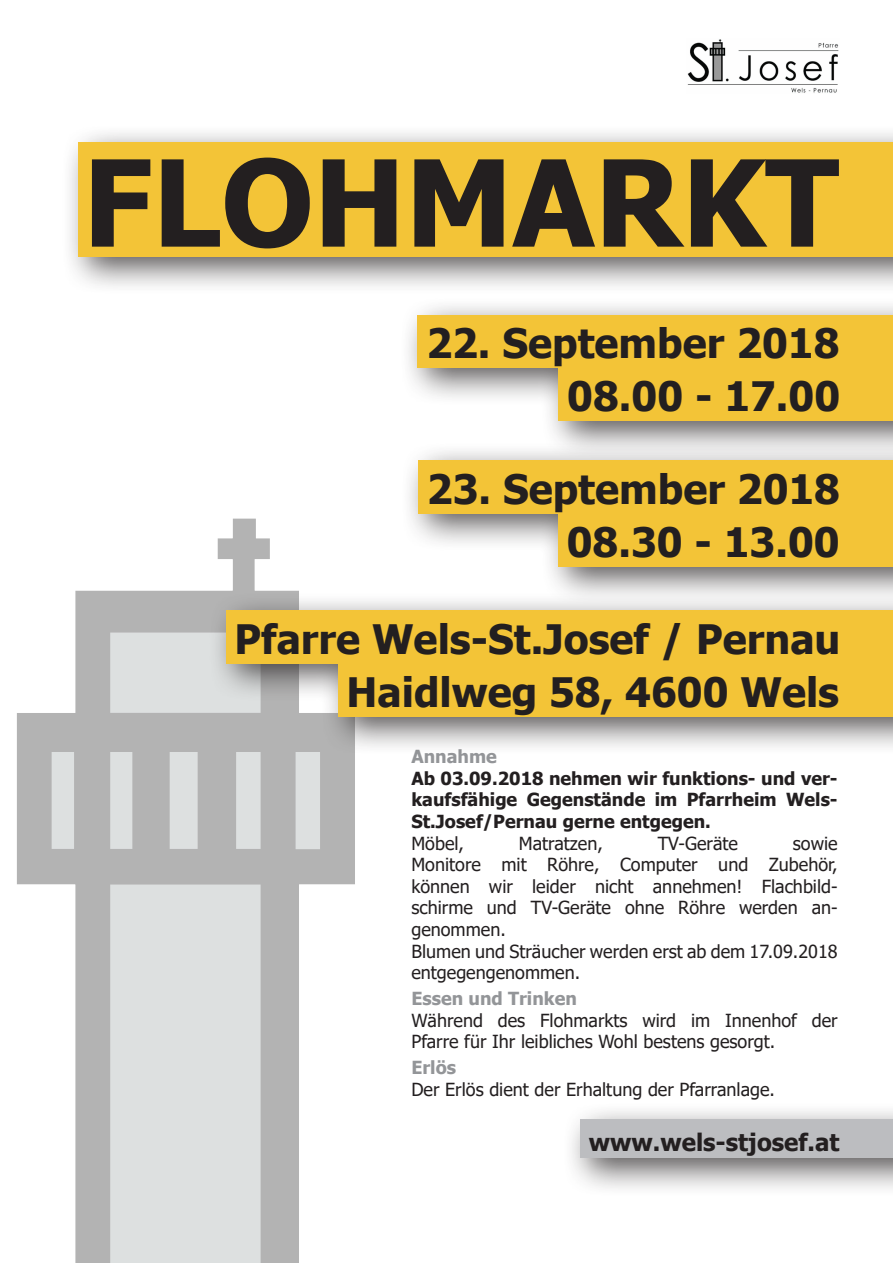
<style>
.page{position:relative;width:893px;height:1263px;background:#fff}
.page>*{position:absolute;margin:0;border:0;box-sizing:border-box;transform-origin:0 0}
.t1{font:700 120px "Tahoma";color:#231f20}
.t2{font:700 40.5px "Tahoma";color:#231f20}
.t3{font:700 24px "Tahoma";color:#231f20}
.t4{font:18px/21.6px "Tahoma";color:#231f20}
.t5{font:700 18px/21.6px "Tahoma";color:#231f20;text-align:justify}
.t6{font:700 18px "Tahoma";color:#939598}
</style>
<div class="page">
<img style="left:17px;top:518px;width:338px;height:745px">
<div style="left:61px;top:124px;width:832px;height:171px;background:#231f20;opacity:.75"></div>
<div style="left:79px;top:142px;width:814px;height:115px;background:#f3c437"></div>
<div style="left:400px;top:297px;width:493px;height:162px;background:#231f20;opacity:.75"></div>
<div style="left:418px;top:315px;width:475px;height:52px;background:#f3c437"></div>
<div style="left:559px;top:367px;width:334px;height:54px;background:#f3c437"></div>
<div style="left:400px;top:442px;width:493px;height:163px;background:#231f20;opacity:.75"></div>
<div style="left:418px;top:460px;width:475px;height:53px;background:#f3c437"></div>
<div style="left:558px;top:513px;width:335px;height:54px;background:#f3c437"></div>
<div style="left:562px;top:1102px;width:331px;height:95px;background:#231f20;opacity:.75"></div>
<div style="left:580px;top:1119px;width:313px;height:39px;background:#bcbdc0"></div>
<div style="left:208px;top:592px;width:685px;height:164px;background:#231f20;opacity:.75"></div>
<div style="left:226px;top:610px;width:667px;height:53px;background:#f3c437"></div>
<div style="left:338px;top:663px;width:555px;height:54px;background:#f3c437"></div>
<img style="left:687px;top:39px;width:152px;height:54px">
<p class="t1" style="left:83px;top:119px;width:757px">FLOHMARKT</p>
<p class="t2" style="left:426px;top:315px;width:415px">22. September 2018</p>
<p class="t2" style="left:567px;top:368px;width:274px">08.00 - 17.00</p>
<p class="t2" style="left:427px;top:461px;width:415px">23. September 2018</p>
<p class="t2" style="left:567px;top:514px;width:274px">08.30 - 13.00</p>
<p class="t2" style="left:235px;top:610px;width:607px">Pfarre Wels-St.Josef / Pernau</p>
<p class="t2" style="left:347px;top:664px;width:494px">Haidlweg 58, 4600 Wels</p>
<p class="t6" style="left:411px;top:744px;width:87px">Annahme</p>
<p class="t5" style="left:411px;top:768px;width:428px">Ab 03.09.2018 nehmen wir funktions- und ver&shy;kaufsfähige Gegenstände im Pfarrheim Wels-St.Josef/Pernau gerne entgegen.</p>
<p class="t4" style="left:411px;top:833px;width:54px">Möbel,</p>
<p class="t4" style="left:519px;top:833px;width:85px">Matratzen,</p>
<p class="t4" style="left:658px;top:833px;width:82px">TV-Geräte</p>
<p class="t4" style="left:411px;top:833px;width:428px;text-align:justify;text-indent:382px">sowie Monitore mit Röhre, Computer und Zubehör, können wir leider nicht annehmen! Flachbild&shy;schirme und TV-Geräte ohne Röhre werden an&shy;genommen.</p>
<p class="t4" style="left:411px;top:941px;width:428px">Blumen und Sträucher werden erst ab dem 17.09.2018 entgegengenommen.</p>
<p class="t6" style="left:411px;top:986px;width:167px">Essen und Trinken</p>
<p class="t4" style="left:411px;top:1010px;width:428px">Während des Flohmarkts wird im Innenhof der<br>Pfarre für Ihr leibliches Wohl bestens gesorgt.</p>
<p class="t6" style="left:411px;top:1055px;width:46px">Erlös</p>
<p class="t4" style="left:411px;top:1079px;width:365px">Der Erlös dient der Erhaltung der Pfarranlage.</p>
<p class="t3" style="left:589px;top:1125px;width:252px">www.wels-stjosef.at</p>
</div>
